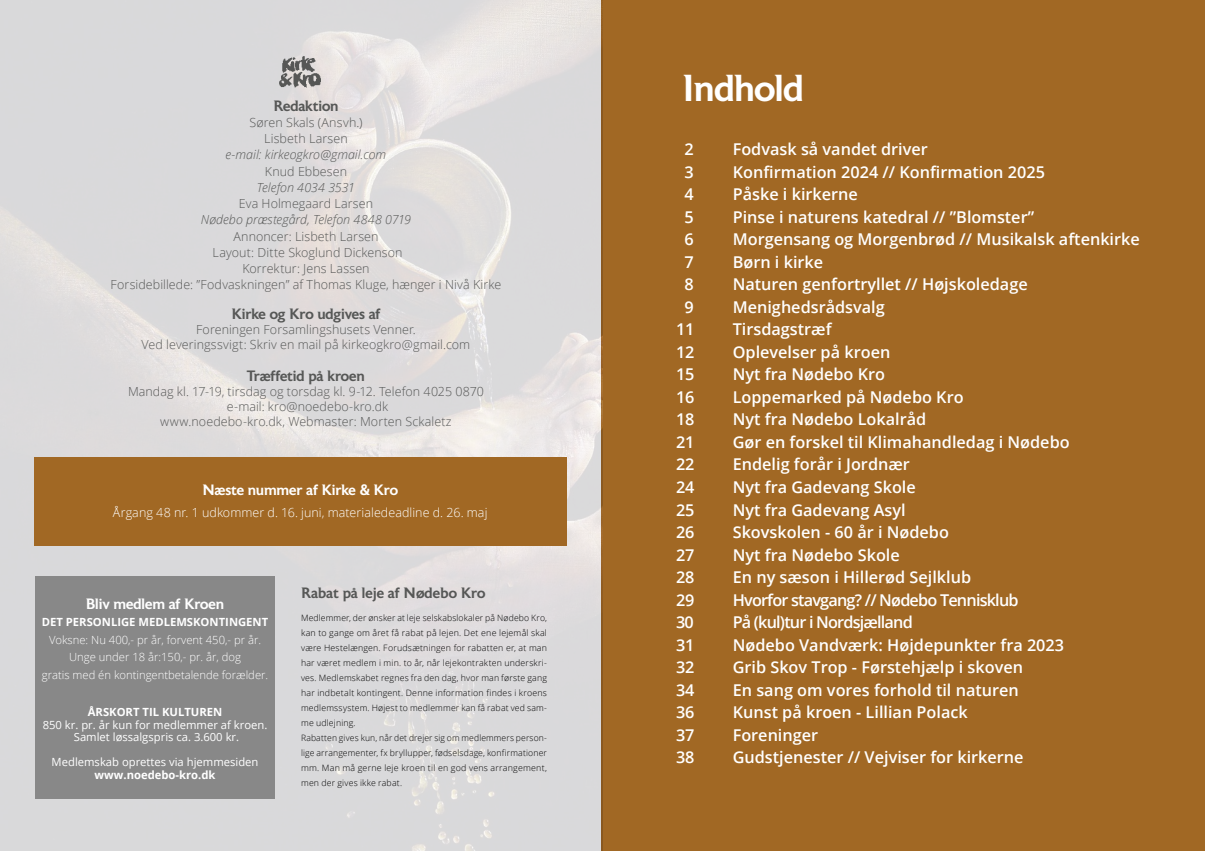
<style>
.page{position:relative;width:1205px;height:851px;background:#fff}
.page>*{position:absolute;margin:0;border:0;box-sizing:border-box;transform-origin:0 0}
.t1{font:500 37.5px "Astoria";letter-spacing:-.015em;color:#fff}
.t2{font:600 16.25px "Open Sans";color:#fff}
.t3{font:600 16.25px "Open Sans";letter-spacing:-.05em;color:#fff}
.t4{font:500 15px "Astoria";letter-spacing:-.01em;color:#565756}
.t5{font:500 15px "Astoria";letter-spacing:-.015em;color:#fff}
.t6{font:300 12.5px/16.2px "Open Sans";letter-spacing:.005em;color:#565756;text-align:center}
.t7{font:italic 300 12.5px "Open Sans";color:#565756}
.t8{font:300 12.5px "Open Sans";letter-spacing:.005em;color:#fff}
.t9{font:300 11.25px/17.5px "Open Sans";color:#fff;text-align:center}
.t10{font:11.25px/12.5px "Open Sans";color:#fff;text-align:center}
.t11{font:700 11.25px "Open Sans";color:#fff}
.t12{font:300 8.75px/15px "Open Sans";letter-spacing:.02em;color:#000}
</style>
<div class="page">
<div style="left:601px;top:0;width:604px;height:850px;background:#a16824"></div>
<img style="left:0;top:0;width:602px;height:850px">
<div style="left:35px;top:576px;width:240px;height:222px;background:#888"></div>
<img style="left:276px;top:53px;width:48px;height:39px">
<div style="left:34px;top:457px;width:533px;height:89px;background:#a16824"></div>
<p class="t4" style="left:273px;top:97px;width:67px">Redaktion</p>
<p class="t6" style="left:249px;top:114px;width:115px">Søren Skals (Ansvh.)<br>Lisbeth Larsen</p>
<p class="t7" style="left:226px;top:146px;width:162px">e-mail: kirkeogkro@gmail.com</p>
<p class="t6" style="left:265px;top:162px;width:84px">Knud Ebbesen</p>
<p class="t7" style="left:257px;top:179px;width:100px">Telefon 4034 3531</p>
<p class="t6" style="left:239px;top:195px;width:136px">Eva Holmegaard Larsen</p>
<p class="t7" style="left:201px;top:211px;width:212px">Nødebo præstegård, Telefon 4848 0719</p>
<p class="t6" style="left:111px;top:227px;width:392px">Annoncer: Lisbeth Larsen<br>Layout: Ditte Skoglund Dickenson<br>Korrektur: Jens Lassen<br>Forsidebillede: ”Fodvaskningen” af Thomas Kluge, hænger i Nivå Kirke</p>
<p class="t4" style="left:232px;top:306px;width:150px">Kirke og Kro udgives af</p>
<p class="t6" style="left:142px;top:322px;width:330px;line-height:15px">Foreningen Forsamlingshusets Venner.<br>Ved leveringssvigt: Skriv en mail på kirkeogkro@gmail.com</p>
<p class="t4" style="left:247px;top:367px;width:119px">Træffetid på kroen</p>
<p class="t6" style="left:128px;top:383px;width:357px;line-height:15px">Mandag kl. 17-19, tirsdag og torsdag kl. 9-12. Telefon 4025 0870 e-mail: kro@noedebo-kro.dk<br>www.noedebo-kro.dk, Webmaster: Morten Sckaletz</p>
<p class="t5" style="left:202px;top:481px;width:197px">Næste nummer af Kirke &amp; Kro</p>
<p class="t8" style="left:113px;top:504px;width:376px">Årgang 48 nr. 1 udkommer d. 16. juni, materialedeadline d. 26. maj</p>
<p class="t5" style="left:86px;top:595px;width:140px">Bliv medlem af Kroen</p>
<p class="t11" style="left:42px;top:614px;width:228px">DET PERSONLIGE MEDLEMSKONTINGENT</p>
<p class="t9" style="left:42px;top:630px;width:228px">Voksne: Nu 400,- pr år, forvent 450,- pr år.<br>Unge under 18 år:150,- pr. år, dog<br>gratis med én kontingentbetalende forælder.</p>
<p class="t11" style="left:88px;top:704px;width:136px">ÅRSKORT TIL KULTUREN</p>
<p class="t10" style="left:43px;top:718px;width:226px">850 kr. pr. år kun for medlemmer af kroen.<br>Samlet løssalgspris ca. 3.600 kr.</p>
<p class="t10" style="left:52px;top:755px;width:208px">Medlemskab oprettes via hjemmesiden</p>
<p class="t11" style="left:95px;top:766px;width:122px">www.noedebo-kro.dk</p>
<p class="t4" style="left:301px;top:585px;width:186px">Rabat på leje af Nødebo Kro</p>
<p class="t12" style="left:301px;top:610px;width:247px">Medlemmer, der ønsker at leje selskabslokaler på Nødebo Kro, kan to gange om året få rabat på lejen. Det ene lejemål skal være Hestelængen. Forudsætningen for rabatten er, at man har været medlem i min. to år, når lejekontrakten underskri&shy;ves. Medlemskabet regnes fra den dag, hvor man første gang har indbetalt kontingent. Denne information findes i kroens medlemssystem. Højest to medlemmer kan få rabat ved sam&shy;me udlejning.<br>Rabatten gives kun, når det drejer sig om medlemmers person&shy;lige arrangementer, fx bryllupper, fødselsdage, konfirmationer mm. Man må gerne leje kroen til en god vens arrangement, men der gives ikke rabat.</p>
<h1 class="t1" style="left:682px;top:67px;width:124px">Indhold</h1>
<p class="t2" style="left:684px;top:138px;width:11px">2</p>
<p class="t2" style="left:733px;top:138px;width:197px">Fodvask så vandet driver</p>
<p class="t2" style="left:684px;top:161px;width:11px">3</p>
<p class="t2" style="left:733px;top:161px;width:314px">Konfirmation 2024 // Konfirmation 2025</p>
<p class="t2" style="left:684px;top:183px;width:11px">4</p>
<p class="t2" style="left:733px;top:183px;width:127px">Påske i kirkerne</p>
<p class="t2" style="left:684px;top:206px;width:11px">5</p>
<p class="t2" style="left:733px;top:206px;width:303px">Pinse i naturens katedral // ”Blomster”</p>
<p class="t2" style="left:684px;top:228px;width:11px">6</p>
<p class="t2" style="left:733px;top:228px;width:409px">Morgensang og Morgenbrød // Musikalsk aftenkirke</p>
<p class="t2" style="left:684px;top:251px;width:11px">7</p>
<p class="t2" style="left:733px;top:251px;width:92px">Børn i kirke</p>
<p class="t2" style="left:684px;top:273px;width:11px">8</p>
<p class="t2" style="left:733px;top:273px;width:296px">Naturen genfortryllet // Højskoledage</p>
<p class="t2" style="left:684px;top:296px;width:11px">9</p>
<p class="t2" style="left:733px;top:296px;width:154px">Menighedsrådsvalg</p>
<p class="t2" style="left:676px;top:318px;width:20px">11</p>
<p class="t2" style="left:733px;top:318px;width:100px">Tirsdagstræf</p>
<p class="t2" style="left:676px;top:341px;width:20px">12</p>
<p class="t2" style="left:733px;top:341px;width:159px">Oplevelser på kroen</p>
<p class="t2" style="left:676px;top:363px;width:20px">15</p>
<p class="t2" style="left:733px;top:363px;width:154px">Nyt fra Nødebo Kro</p>
<p class="t2" style="left:676px;top:386px;width:20px">16</p>
<p class="t2" style="left:733px;top:386px;width:232px">Loppemarked på Nødebo Kro</p>
<p class="t2" style="left:676px;top:408px;width:20px">18</p>
<p class="t2" style="left:733px;top:408px;width:195px">Nyt fra Nødebo Lokalråd</p>
<p class="t2" style="left:676px;top:431px;width:20px">21</p>
<p class="t2" style="left:733px;top:431px;width:338px">Gør en forskel til Klimahandledag i Nødebo</p>
<p class="t2" style="left:676px;top:453px;width:20px">22</p>
<p class="t2" style="left:733px;top:453px;width:179px">Endelig forår i Jordnær</p>
<p class="t2" style="left:676px;top:476px;width:20px">24</p>
<p class="t2" style="left:733px;top:476px;width:185px">Nyt fra Gadevang Skole</p>
<p class="t2" style="left:676px;top:498px;width:20px">25</p>
<p class="t2" style="left:733px;top:498px;width:174px">Nyt fra Gadevang Asyl</p>
<p class="t2" style="left:676px;top:521px;width:20px">26</p>
<p class="t2" style="left:733px;top:521px;width:218px">Skovskolen - 60 år i Nødebo</p>
<p class="t2" style="left:676px;top:543px;width:20px">27</p>
<p class="t2" style="left:733px;top:543px;width:169px">Nyt fra Nødebo Skole</p>
<p class="t2" style="left:676px;top:566px;width:20px">28</p>
<p class="t2" style="left:733px;top:566px;width:240px">En ny sæson i Hillerød Sejlklub</p>
<p class="t2" style="left:676px;top:588px;width:20px">29</p>
<p class="t3" style="left:733px;top:588px;width:287px">Hvorfor stavgang? // Nødebo Tennisklub</p>
<p class="t2" style="left:676px;top:611px;width:19px">30</p>
<p class="t3" style="left:733px;top:611px;width:182px">På (kul)tur i Nordsjælland</p>
<p class="t2" style="left:676px;top:633px;width:20px">31</p>
<p class="t2" style="left:733px;top:633px;width:333px">Nødebo Vandværk: Højdepunkter fra 2023</p>
<p class="t2" style="left:676px;top:656px;width:20px">32</p>
<p class="t2" style="left:733px;top:656px;width:292px">Grib Skov Trop - Førstehjælp i skoven</p>
<p class="t2" style="left:676px;top:678px;width:20px">34</p>
<p class="t2" style="left:733px;top:678px;width:288px">En sang om vores forhold til naturen</p>
<p class="t2" style="left:676px;top:701px;width:20px">36</p>
<p class="t2" style="left:733px;top:701px;width:237px">Kunst på kroen - Lillian Polack</p>
<p class="t2" style="left:676px;top:723px;width:20px">37</p>
<p class="t2" style="left:733px;top:723px;width:87px">Foreninger</p>
<p class="t2" style="left:676px;top:746px;width:20px">38</p>
<p class="t2" style="left:733px;top:746px;width:292px">Gudstjenester // Vejviser for kirkerne</p>
</div>
